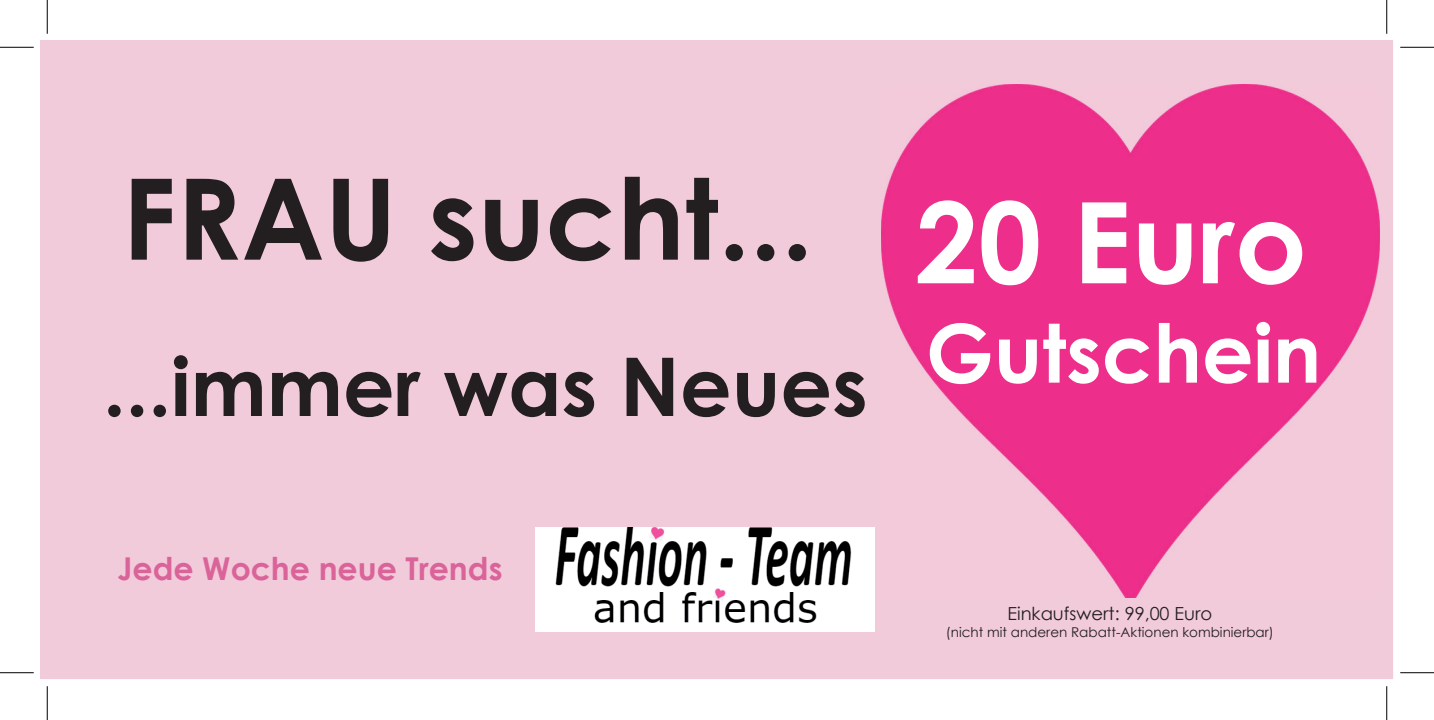
<style>
.page{position:relative;width:1434px;height:720px;background:#fff}
.page>*{position:absolute;margin:0;border:0;box-sizing:border-box;transform-origin:0 0}
.t1{font:700 112.5px "Century Gothic";color:#231f20}
.t2{font:700 112.5px "Century Gothic";color:#fff}
.t3{font:700 81px "Century Gothic";color:#231f20}
.t4{font:700 81px "Century Gothic";color:#fff}
.t5{font:700 31.5px "Century Gothic";color:#da6499}
.t6{font:18px "Century Gothic";color:#231f20}
.t7{font:13.5px "Century Gothic";color:#231f20}
</style>
<div class="page">
<div style="left:41px;top:41px;width:1352px;height:638px;background:#f2cbdb"></div>
<img style="left:881px;top:84px;width:498px;height:513px">
<img style="left:535px;top:527px;width:339px;height:104px">
<hr style="left:0;top:47px;width:34px;height:1px;background:#000">
<hr style="left:1400px;top:47px;width:34px;height:1px;background:#000">
<hr style="left:0;top:672px;width:34px;height:1px;background:#000">
<hr style="left:1400px;top:672px;width:34px;height:1px;background:#000">
<hr style="left:47px;top:0;width:1px;height:34px;background:#000">
<hr style="left:47px;top:686px;width:1px;height:34px;background:#000">
<hr style="left:1386px;top:0;width:1px;height:34px;background:#000">
<hr style="left:1386px;top:686px;width:1px;height:34px;background:#000">
<h1 class="t1" style="left:122px;top:133px;width:692px">FRAU sucht...</h1>
<h2 class="t3" style="left:103px;top:325px;width:766px">...immer was Neues</h2>
<h1 class="t2" style="left:915px;top:157px;width:393px">20 Euro</h1>
<h2 class="t4" style="left:926px;top:292px;width:397px">Gutschein</h2>
<h3 class="t5" style="left:117px;top:544px;width:387px">Jede Woche neue Trends</h3>
<h3 class="t6" style="left:1007px;top:601px;width:206px">Einkaufswert: 99,00 Euro</h3>
<p class="t7" style="left:946px;top:622px;width:329px">(nicht mit anderen Rabatt-Aktionen kombinierbar)</p>
</div>
